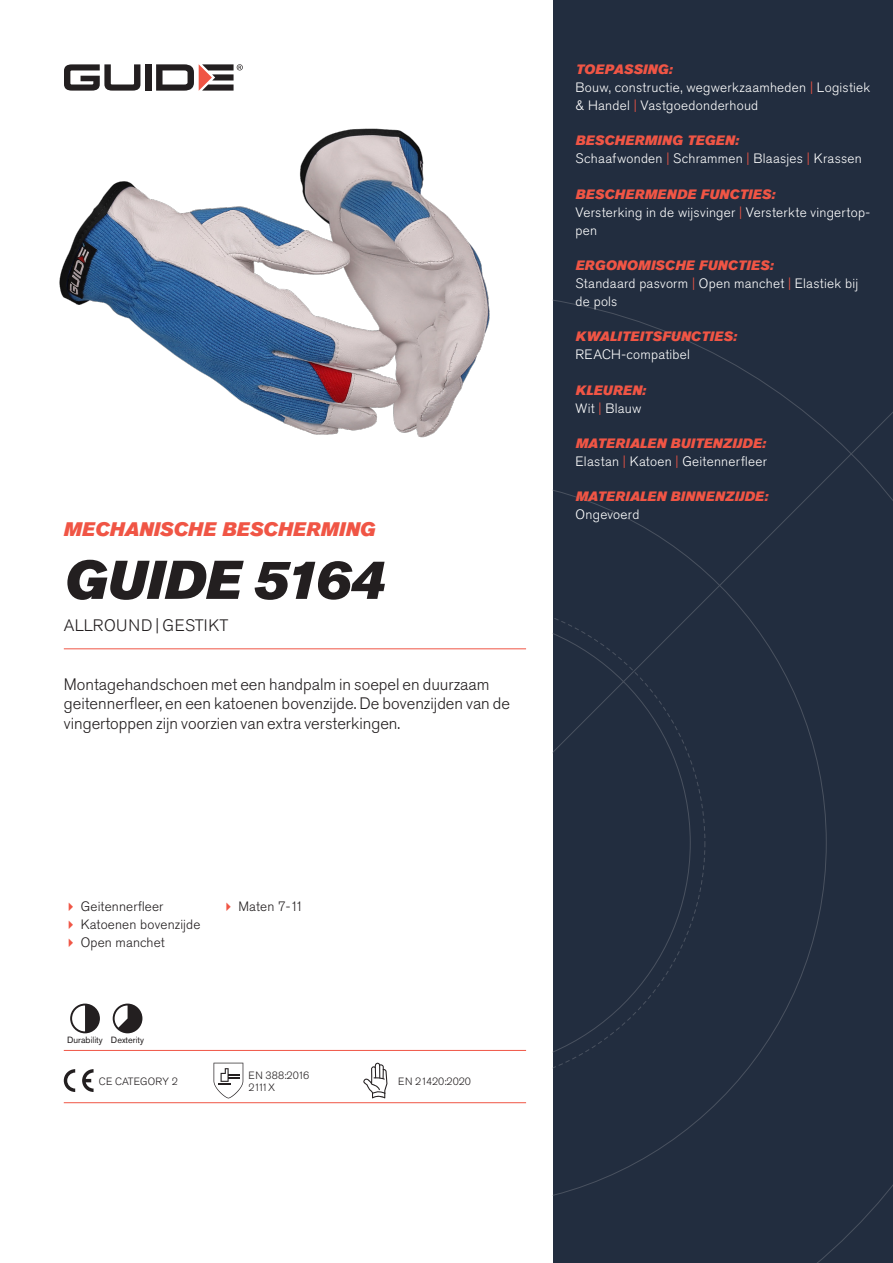
<style>
.page{position:relative;width:893px;height:1263px;background:#fff}
.page>*{position:absolute;margin:0;border:0;box-sizing:border-box;transform-origin:0 0}
.Rubrik{font:italic 54px "Akzidenz Grotesk Pro Super";color:#231f20}
.Överrubrik{font:italic 19.5px "Akzidenz Grotesk Pro Super";letter-spacing:.005em;color:#f05545}
.Ingress{font:300 16.5px/19.8px "Akzidenz Grotesk Pro";color:#231f20}
.Product_-_AltSegment{font:300 16.5px "Akzidenz Grotesk Pro";letter-spacing:.01em;color:#231f20}
.Produkt_-_Brödtext{font:300 13.5px/18px "Akzidenz Grotesk Pro";letter-spacing:.02em;color:#fff}
.Produkt_-_Namn{font:italic 13.5px "Akzidenz Grotesk Pro Super";letter-spacing:.015em;color:#f05545}
.t1{font:300 13.5px "Akzidenz Grotesk Pro";letter-spacing:.01em;color:#231f20}
.t2{font:300 10.5px "Akzidenz Grotesk Pro";color:#231f20}
.Produkt_-_Egenskaper{font:9px "Akzidenz Grotesk Pro";color:#231f20}
.s1{color:#f05545}
</style>
<div class="page">
<div style="left:145px;top:64px;width:7px;height:27px;background:#231f20"></div>
<svg style="left:156px;top:64px;width:87px;height:27px"></svg>
<svg style="left:64px;top:64px;width:76px;height:27px"></svg>
<div style="left:553px;top:0;width:340px;height:1263px;background:#222d3f"></div>
<svg style="left:553px;top:300px;width:340px;height:963px"></svg>
<hr style="left:64px;top:1050px;width:462px;height:1px;background:#f05545">
<hr style="left:64px;top:1102px;width:462px;height:1px;background:#f05545">
<svg style="left:70px;top:1003px;width:30px;height:30px"></svg>
<svg style="left:113px;top:1003px;width:29px;height:30px"></svg>
<svg style="left:64px;top:1069px;width:11px;height:23px"></svg>
<svg style="left:82px;top:1069px;width:12px;height:23px"></svg>
<svg style="left:214px;top:1063px;width:29px;height:35px"></svg>
<svg style="left:363px;top:1063px;width:24px;height:35px"></svg>
<img style="left:59px;top:128px;width:431px;height:310px">
<hr style="left:64px;top:648px;width:462px;height:1px;background:#f05545">
<p class="Överrubrik" style="left:64px;top:517px;width:313px">MECHANISCHE BESCHERMING</p>
<p class="Rubrik" style="left:64px;top:545px;width:322px">GUIDE 5164</p>
<p class="Product_-_AltSegment" style="left:64px;top:615px;width:166px">ALLROUND | GESTIKT</p>
<p class="Ingress" style="left:64px;top:674px;width:448px">Montagehandschoen met een handpalm in soepel en duurzaam geitennerfleer, en een katoenen bovenzijde. De bovenzijden van de vingertoppen zijn voorzien van extra versterkingen.</p>
<p class="Produkt_-_Namn" style="left:576px;top:60px;width:98px">TOEPASSING:</p>
<p class="Produkt_-_Brödtext" style="left:576px;top:78px;width:296px">Bouw, constructie, wegwerkzaamheden <span class="s1">|</span> Logistiek &amp; Handel <span class="s1">|</span> Vastgoedonderhoud</p>
<p class="Produkt_-_Namn" style="left:576px;top:132px;width:165px">BESCHERMING TEGEN:</p>
<p class="Produkt_-_Brödtext" style="left:576px;top:150px;width:288px">Schaafwonden <span class="s1">|</span> Schrammen <span class="s1">|</span> Blaasjes <span class="s1">|</span> Krassen</p>
<p class="Produkt_-_Namn" style="left:576px;top:185px;width:201px">BESCHERMENDE FUNCTIES:</p>
<p class="Produkt_-_Brödtext" style="left:576px;top:203px;width:296px">Versterking in de wijsvinger <span class="s1">|</span> Versterkte vingertop&shy;pen</p>
<p class="Produkt_-_Namn" style="left:576px;top:256px;width:199px">ERGONOMISCHE FUNCTIES:</p>
<p class="Produkt_-_Brödtext" style="left:576px;top:274px;width:284px">Standaard pasvorm <span class="s1">|</span> Open manchet <span class="s1">|</span> Elastiek bij de pols</p>
<p class="Produkt_-_Namn" style="left:576px;top:328px;width:163px">KWALITEITSFUNCTIES:</p>
<p class="Produkt_-_Brödtext" style="left:576px;top:346px;width:116px">REACH-compatibel</p>
<p class="Produkt_-_Namn" style="left:576px;top:381px;width:72px">KLEUREN:</p>
<p class="Produkt_-_Brödtext" style="left:576px;top:399px;width:67px">Wit <span class="s1">|</span> Blauw</p>
<p class="Produkt_-_Namn" style="left:576px;top:434px;width:192px">MATERIALEN BUITENZIJDE:</p>
<p class="Produkt_-_Brödtext" style="left:576px;top:452px;width:193px">Elastan <span class="s1">|</span> Katoen <span class="s1">|</span> Geitennerfleer</p>
<p class="Produkt_-_Namn" style="left:576px;top:488px;width:194px">MATERIALEN BINNENZIJDE:</p>
<p class="Produkt_-_Brödtext" style="left:576px;top:506px;width:65px">Ongevoerd</p>
<p class="t1" style="left:81px;top:898px;width:84px">Geitennerfleer</p>
<p class="t1" style="left:81px;top:916px;width:121px">Katoenen bovenzijde</p>
<p class="t1" style="left:81px;top:934px;width:86px">Open manchet</p>
<p class="Produkt_-_Egenskaper" style="left:67px;top:1034px;width:37px">Durability</p>
<p class="Produkt_-_Egenskaper" style="left:111px;top:1034px;width:35px">Dexterity</p>
<p class="t2" style="left:99px;top:1074px;width:81px">CE CATEGORY 2</p>
<p class="t1" style="left:238px;top:898px;width:66px">Maten 7-11</p>
<p class="t2" style="left:248px;top:1068px;width:62px">EN 388:2016</p>
<p class="t2" style="left:248px;top:1080px;width:28px">2111X</p>
<p class="t2" style="left:398px;top:1074px;width:74px">EN 21420:2020</p>
</div>
